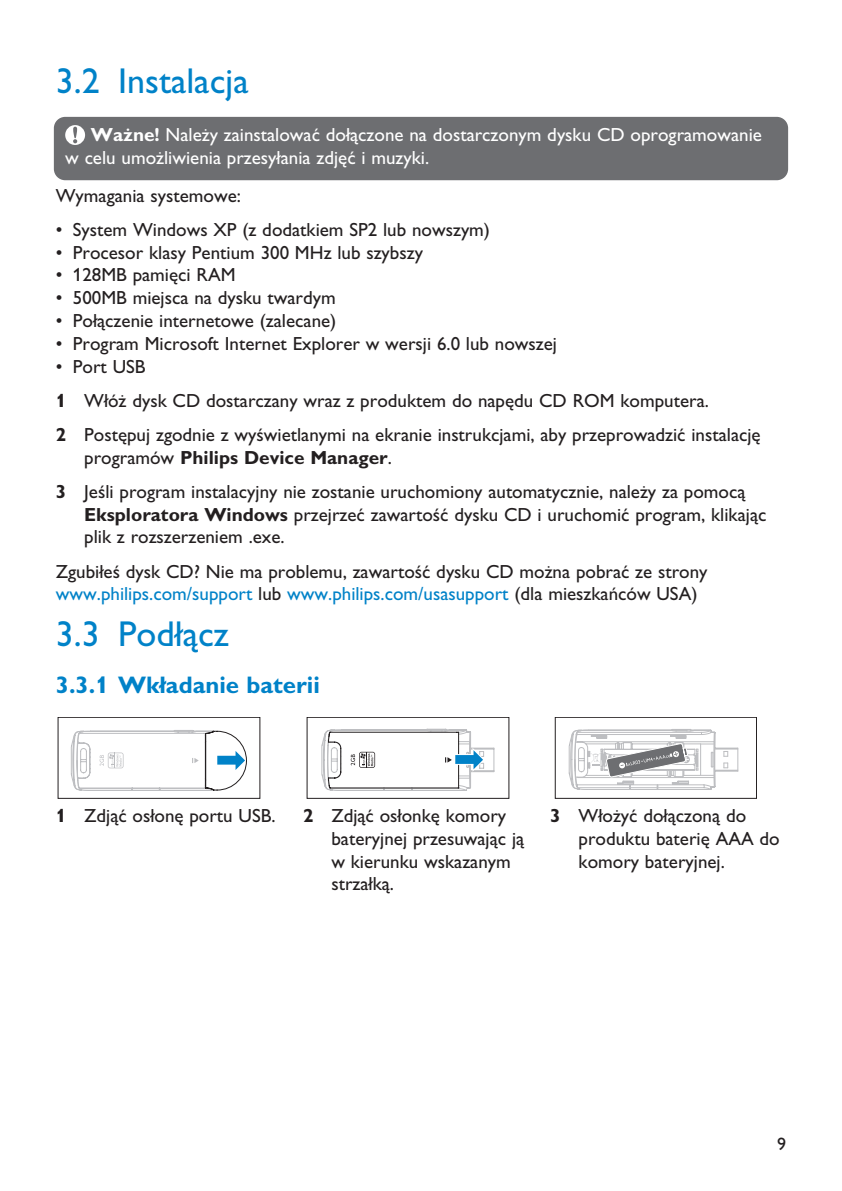
<style>
.page{position:relative;width:842px;height:1191px;background:#fff}
.page>*{position:absolute;margin:0;border:0;box-sizing:border-box;transform-origin:0 0}
.t1{font:36px "Gill Sans Alt CE";color:#0082c8}
.t2{font:700 24px "Gill Sans Alt CE";color:#0082c8}
.t3{font:19px/22.8px "Gill Sans Alt CE";color:#231f20}
.t4{font:19px/22.8px "Gill Sans Alt CE";color:#fff}
.t5{font:19px "Gill Alt One";color:#0082c8}
.t6{font:18px "Gill Sans Alt CE";color:#231f20}
.s1{font-weight:700}
.s2{font-family:"Gill Sans Alt CE";color:#231f20}
</style>
<div class="page">
<svg style="left:554px;top:717px;width:184px;height:81px"></svg>
<div style="left:555px;top:717px;width:202px;height:81px;border:1px solid #231f20"></div>
<svg style="left:306px;top:717px;width:203px;height:81px"></svg>
<svg style="left:71px;top:717px;width:190px;height:81px"></svg>
<div style="left:54px;top:117px;width:734px;height:63px;background:#6d6e71;border-radius:11px"></div>
<svg style="left:65px;top:125px;width:20px;height:20px"></svg>
<h1 class="t1" style="left:56px;top:68px;width:194px">3.2 Instalacja</h1>
<p class="t4" style="left:65px;top:125px;width:698px;text-indent:26px"><span class="s1">Ważne!</span> Należy zainstalować dołączone na dostarczonym dysku CD oprogramowanie w celu umożliwienia przesyłania zdjęć i muzyki.</p>
<p class="t3" style="left:56px;top:186px;width:187px">Wymagania systemowe:</p>
<p class="t3" style="left:56px;top:220px;width:436px">• System Windows XP (z dodatkiem SP2 lub nowszym)</p>
<p class="t3" style="left:56px;top:243px;width:369px">• Procesor klasy Pentium 300 MHz lub szybszy</p>
<p class="t3" style="left:56px;top:266px;width:181px">• 128MB pamięci RAM</p>
<p class="t3" style="left:56px;top:288px;width:281px">• 500MB miejsca na dysku twardym</p>
<p class="t3" style="left:56px;top:311px;width:282px">• Połączenie internetowe (zalecane)</p>
<p class="t3" style="left:56px;top:334px;width:503px">• Program Microsoft Internet Explorer w wersji 6.0 lub nowszej</p>
<p class="t3" style="left:56px;top:351px;width:706px;line-height:34.2px">• Port USB<br><span class="s1">1</span> Włóż dysk CD dostarczany wraz z produktem do napędu CD ROM komputera.<br><span class="s1">2</span> Postępuj zgodnie z wyświetlanymi na ekranie instrukcjami, aby przeprowadzić instalację</p>
<p class="t3" style="left:56px;top:442px;width:691px;line-height:34.2px;text-indent:28px">programów <span class="s1">Philips Device Manager</span>.<br><span class="s1">3</span> Jeśli program instalacyjny nie zostanie uruchomiony automatycznie, należy za pomocą</p>
<p class="t3" style="left:84px;top:505px;width:684px"><span class="s1">Eksploratora Windows</span> przejrzeć zawartość dysku CD i uruchomić program, klikając plik z rozszerzeniem .exe.</p>
<p class="t3" style="left:56px;top:562px;width:653px">Zgubiłeś dysk CD? Nie ma problemu, zawartość dysku CD można pobrać ze strony</p>
<p class="t5" style="left:56px;top:587px;width:643px">www.philips.com/support <span class="s2">lub</span> www.philips.com/usasupport <span class="s2">(dla mieszkańców USA)</span></p>
<h1 class="t1" style="left:56px;top:621px;width:174px">3.3 Podłącz</h1>
<p class="t2" style="left:56px;top:676px;width:266px">3.3.1 Wkładanie baterii</p>
<p class="t3" style="left:56px;top:806px;width:221px"><span class="s1">1</span> Zdjąć osłonę portu USB.</p>
<p class="t3" style="left:331px;top:806px;width:194px;text-indent:-28px"><span class="s1">2</span> Zdjąć osłonkę komory bateryjnej przesuwając ją w kierunku wskazanym strzałką.</p>
<p class="t3" style="left:579px;top:806px;width:203px;text-indent:-28px"><span class="s1">3</span> Włożyć dołączoną do produktu baterię AAA do komory bateryjnej.</p>
<p class="t6" style="left:777px;top:1137px;width:10px">9</p>
</div>
